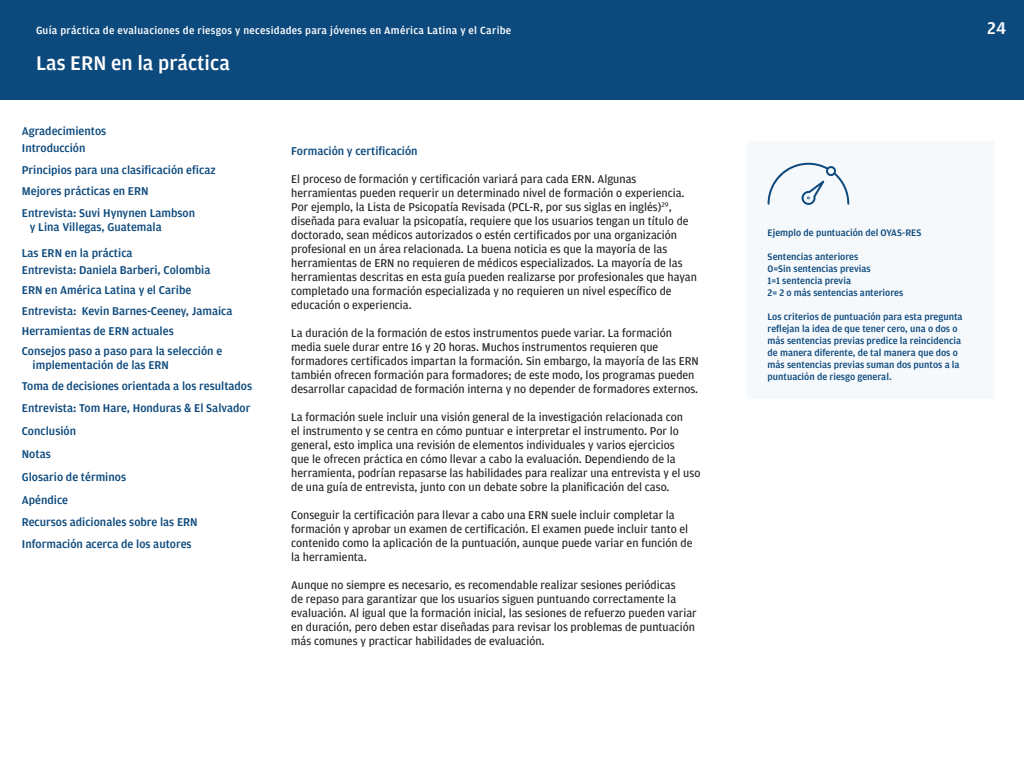
<style>
.page{position:relative;width:1024px;height:769px;background:#fff}
.page>*{position:absolute;margin:0;border:0;box-sizing:border-box;transform-origin:0 0}
.t1{font:500 21px "Amplitude";color:#fff}
.t2{font:500 18px "Amplitude";color:#fff}
.t3{font:12px/14px "Amplitude";color:#231f20}
.t4{font:500 12px/22.6px "Amplitude";color:#0c497d}
.t5{font:500 11px "Amplitude";letter-spacing:.025em;color:#fff}
.t6{font:500 10px/12px "Amplitude";color:#0c497d}
</style>
<div class="page">
<div style="left:0;top:0;width:1024px;height:100px;background:#0c497d"></div>
<div style="left:747px;top:141px;width:246px;height:257px;background:#f6f9fc"></div>
<svg style="left:767px;top:162px;width:82px;height:43px"></svg>
<p class="t5" style="left:36px;top:23px;width:477px">Guía práctica de evaluaciones de riesgos y necesidades para jóvenes en América Latina y el Caribe</p>
<p class="t2" style="left:987px;top:16px;width:21px">24</p>
<p class="t1" style="left:36px;top:50px;width:195px">Las ERN en la práctica</p>
<p class="t4" style="left:22px;top:122px;width:86px;line-height:17.4px">Agradecimientos<br>Introducción</p>
<p class="t4" style="left:22px;top:159px;width:195px;line-height:21.5px">Principios para una clasificación eficaz<br>Mejores prácticas en ERN<br>Entrevista: Suvi Hynynen Lambson</p>
<p class="t4" style="left:22px;top:213px;width:141px;line-height:26px;text-indent:8px">y Lina Villegas, Guatemala<br>Las ERN en la práctica</p>
<p class="t4" style="left:22px;top:260px;width:212px;line-height:20.3px">Entrevista: Daniela Barberi, Colombia ERN en América Latina y el Caribe Entrevista: Kevin Barnes-Ceeney, Jamaica Herramientas de ERN actuales</p>
<p class="t4" style="left:33px;top:343px;width:191px;line-height:14px;text-indent:-11px">Consejos paso a paso para la selección e implementación de las ERN</p>
<p class="t4" style="left:22px;top:374px;width:232px">Toma de decisiones orientada a los resultados<br>Entrevista: Tom Hare, Honduras &amp; El Salvador<br>Conclusión<br>Notas<br>Glosario de términos<br>Apéndice<br>Recursos adicionales sobre las ERN<br>Información acerca de los autores</p>
<p class="t4" style="left:291px;top:139px;width:128px">Formación y certificación</p>
<p class="t3" style="left:291px;top:171px;width:407px">El proceso de formación y certificación variará para cada ERN. Algunas herramientas pueden requerir un determinado nivel de formación o experiencia.<br>Por ejemplo, la Lista de Psicopatía Revisada (PCL-R, por sus siglas en inglés)<sup>29</sup>, diseñada para evaluar la psicopatía, requiere que los usuarios tengan un título de doctorado, sean médicos autorizados o estén certificados por una organización profesional en un área relacionada. La buena noticia es que la mayoría de las herramientas de ERN no requieren de médicos especializados. La mayoría de las herramientas descritas en esta guía pueden realizarse por profesionales que hayan completado una formación especializada y no requieren un nivel específico de educación o experiencia.</p>
<p class="t3" style="left:291px;top:325px;width:409px">La duración de la formación de estos instrumentos puede variar. La formación media suele durar entre 16 y 20 horas. Muchos instrumentos requieren que formadores certificados impartan la formación. Sin embargo, la mayoría de las ERN también ofrecen formación para formadores; de este modo, los programas pueden desarrollar capacidad de formación interna y no depender de formadores externos.</p>
<p class="t3" style="left:291px;top:409px;width:411px">La formación suele incluir una visión general de la investigación relacionada con<br>el instrumento y se centra en cómo puntuar e interpretar el instrumento. Por lo general, esto implica una revisión de elementos individuales y varios ejercicios<br>que le ofrecen práctica en cómo llevar a cabo la evaluación. Dependiendo de la herramienta, podrían repasarse las habilidades para realizar una entrevista y el uso de una guía de entrevista, junto con un debate sobre la planificación del caso.</p>
<p class="t3" style="left:291px;top:507px;width:403px">Conseguir la certificación para llevar a cabo una ERN suele incluir completar la formación y aprobar un examen de certificación. El examen puede incluir tanto el contenido como la aplicación de la puntuación, aunque puede variar en función de la herramienta.</p>
<p class="t3" style="left:291px;top:577px;width:407px">Aunque no siempre es necesario, es recomendable realizar sesiones periódicas<br>de repaso para garantizar que los usuarios siguen puntuando correctamente la evaluación. Al igual que la formación inicial, las sesiones de refuerzo pueden variar en duración, pero deben estar diseñadas para revisar los problemas de puntuación más comunes y practicar habilidades de evaluación.</p>
<p class="t6" style="left:767px;top:226px;width:155px">Ejemplo de puntuación del OYAS-RES</p>
<p class="t6" style="left:767px;top:250px;width:92px">Sentencias anteriores</p>
<p class="t6" style="left:767px;top:262px;width:105px">0=Sin sentencias previas</p>
<p class="t6" style="left:767px;top:274px;width:85px">1=1 sentencia previa</p>
<p class="t6" style="left:767px;top:286px;width:137px">2= 2 o más sentencias anteriores</p>
<p class="t6" style="left:767px;top:310px;width:197px">Los criterios de puntuación para esta pregunta reflejan la idea de que tener cero, una o dos o más sentencias previas predice la reincidencia de manera diferente, de tal manera que dos o más sentencias previas suman dos puntos a la puntuación de riesgo general.</p>
</div>
